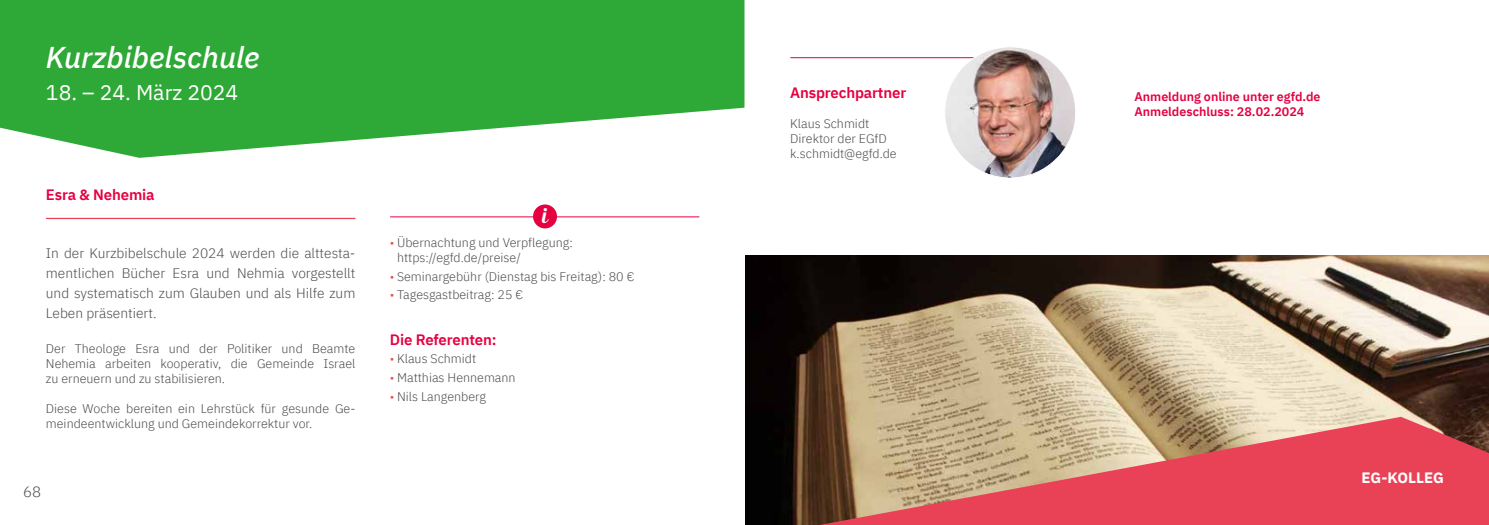
<style>
.page{position:relative;width:1489px;height:525px;background:#fff}
.page>*{position:absolute;margin:0;border:0;box-sizing:border-box;transform-origin:0 0}
.t1{font:italic 500 30px "IBM Plex Sans";color:#fff}
.t2{font:21.25px "IBM Plex Sans";color:#fff}
.t3{font:21px "Blenda Script";color:#fff}
.t4{font:600 15px "IBM Plex Sans";letter-spacing:-.01em;color:#e40041}
.t5{font:700 15px "IBM Plex Sans";color:#fff}
.t6{font:300 15px "IBM Plex Sans";color:#4a4a49}
.t7{font:300 13.75px/20px "IBM Plex Sans";color:#4a4a49;text-align:justify}
.t8{font:300 12.5px/15px "IBM Plex Sans";color:#4a4a49}
.t9{font:600 12.5px/15px "IBM Plex Sans";color:#e40041}
.s1{color:#ea4e5d}
</style>
<div class="page">
<img style="left:745px;top:255px;width:743px;height:269px">
<svg style="left:0;top:0;width:744px;height:158px;fill:#2ea836"></svg>
<hr style="left:790px;top:57px;width:224px;height:1px;background:#e40041">
<svg style="left:819px;top:416px;width:669px;height:108px;fill:#e94257"></svg>
<hr style="left:46px;top:218px;width:309px;height:1px;background:#e94257">
<hr style="left:390px;top:216px;width:309px;height:1px;background:#e40041">
<div style="left:533px;top:204px;width:24px;height:24px;background:#e40041;border-radius:50%"></div>
<img style="left:944px;top:47px;width:131px;height:131px;border-radius:66px">
<h1 class="t1" style="left:46px;top:34px;width:215px">Kurzbibelschule</h1>
<h2 class="t2" style="left:46px;top:76px;width:194px">18. – 24. März 2024</h2>
<p class="t4" style="left:46px;top:183px;width:110px">Esra &amp; Nehemia</p>
<p class="t7" style="left:46px;top:241px;width:311px">In der Kurzbibelschule 2024 werden die alttesta&shy;mentlichen Bücher Esra und Nehmia vorgestellt und systematisch zum Glauben und als Hilfe zum Leben präsentiert.</p>
<p class="t8" style="left:46px;top:339px;width:311px;text-align:justify">Der Theologe Esra und der Politiker und Beamte Nehemia arbeiten kooperativ, die Gemeinde Israel zu erneuern und zu stabilisieren.</p>
<p class="t8" style="left:46px;top:399px;width:311px">Diese Woche bereiten ein Lehrstück für gesunde Ge&shy;meindeentwicklung und Gemeindekorrektur vor.</p>
<p class="t6" style="left:23px;top:480px;width:20px">68</p>
<h3 class="t3" style="left:541px;top:202px;width:7px">i</h3>
<p class="t8" style="left:397px;top:234px;width:177px;text-indent:-7px"><span class="s1">•</span> Übernachtung und Verpflegung: https://egfd.de/preise/</p>
<p class="t8" style="left:390px;top:267px;width:246px"><span class="s1">•</span> Seminargebühr (Dienstag bis Freitag): 80 €</p>
<p class="t8" style="left:390px;top:286px;width:135px"><span class="s1">•</span> Tagesgastbeitrag: 25 €</p>
<p class="t4" style="left:390px;top:327px;width:108px">Die Referenten:</p>
<p class="t8" style="left:390px;top:350px;width:88px"><span class="s1">•</span> Klaus Schmidt</p>
<p class="t8" style="left:390px;top:369px;width:127px"><span class="s1">•</span> Matthias Hennemann</p>
<p class="t8" style="left:390px;top:387px;width:97px"><span class="s1">•</span> Nils Langenberg</p>
<p class="t4" style="left:790px;top:81px;width:118px">Ansprechpartner</p>
<p class="t8" style="left:790px;top:115px;width:108px">Klaus Schmidt<br>Direktor der EGfD k.schmidt@egfd.de</p>
<p class="t9" style="left:1134px;top:88px;width:188px">Anmeldung online unter egfd.de<br>Anmeldeschluss: 28.02.2024</p>
<p class="t5" style="left:1361px;top:465px;width:84px">EG-KOLLEG</p>
</div>
